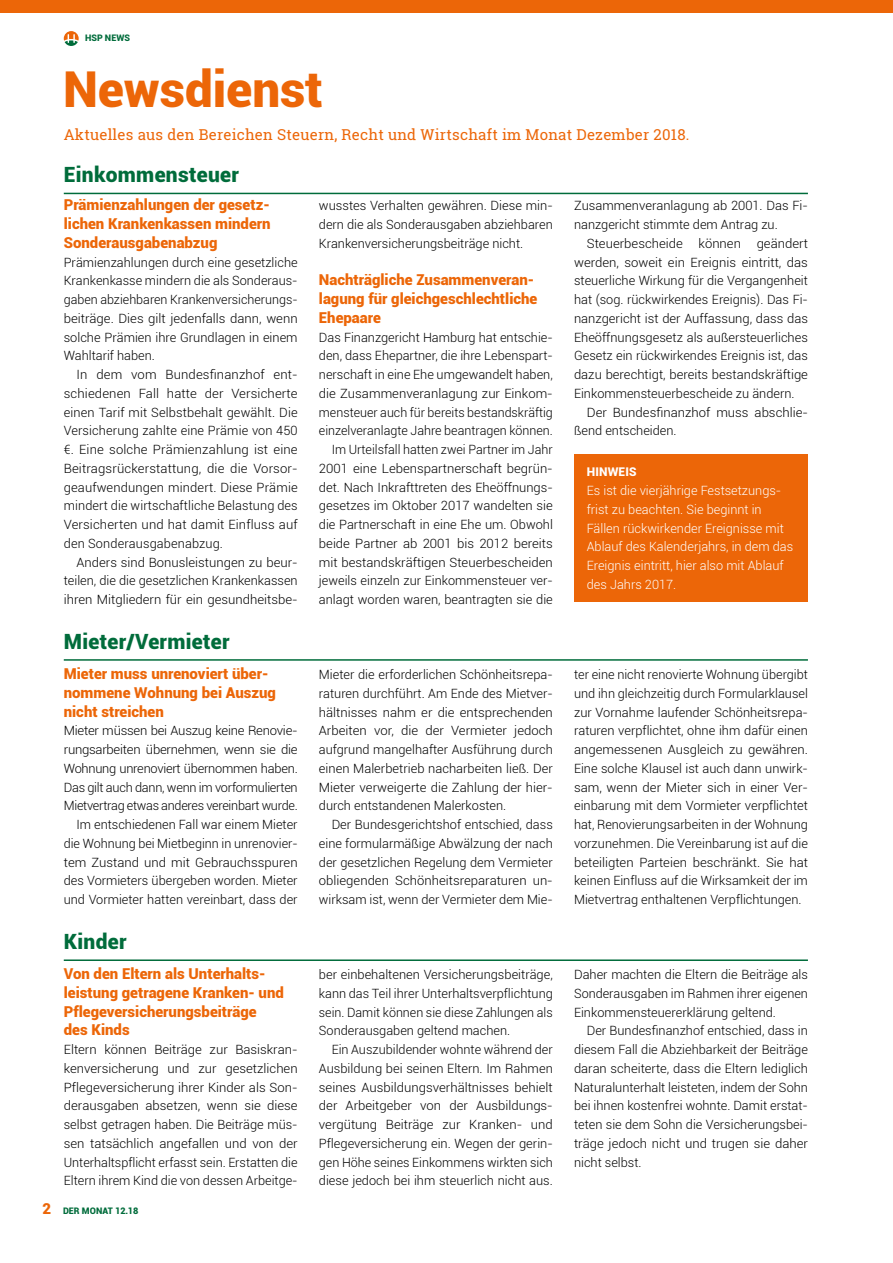
<style>
.page{position:relative;width:893px;height:1263px;background:#fff}
.page>*{position:absolute;margin:0;border:0;box-sizing:border-box;transform-origin:0 0}
.t1{font:900 49.5px "Roboto";color:#ec6608}
.t2{font:900 21px "Roboto";letter-spacing:.015em;color:#006c3b}
.t3{font:900 15px/18.8px "Roboto";color:#ec6608}
.t4{font:15px "Roboto Slab";letter-spacing:.015em;color:#ec6608}
.t5{font:300 12.75px/18.8px "Roboto";color:#000;text-align:justify}
.t6{font:300 12.75px/18.8px "Roboto";letter-spacing:-.02em;color:#000;text-align:right}
.t7{font:300 12.75px/18.8px "Roboto";color:#fff}
.t8{font:900 12px "Roboto";letter-spacing:.01em;color:#fff}
.t9{font:900 9px "Roboto";color:#006c3b}
</style>
<div class="page">
<div style="left:0;top:0;width:893px;height:13px;background:#ec6608"></div>
<svg style="left:64px;top:31px;width:15px;height:15px"></svg>
<hr style="left:64px;top:659px;width:744px;height:2px;background:#006c3b">
<hr style="left:64px;top:193px;width:744px;height:1px;background:#006c3b">
<div style="left:574px;top:455px;width:234px;height:147px;background:#ec6608"></div>
<hr style="left:64px;top:959px;width:744px;height:2px;background:#006c3b">
<p class="t3" style="left:42px;top:1199px;width:10px">2</p>
<p class="t9" style="left:85px;top:31px;width:46px">HSP NEWS</p>
<h1 class="t1" style="left:63px;top:55px;width:261px">Newsdienst</h1>
<p class="t4" style="left:64px;top:124px;width:627px">Aktuelles aus den Bereichen Steuern, Recht und Wirtschaft im Monat Dezember 2018.</p>
<h2 class="t2" style="left:64px;top:160px;width:177px">Einkommensteuer</h2>
<p class="t3" style="left:64px;top:195px;width:208px;text-align:justify">Prämienzahlungen der gesetz&shy;lichen Krankenkassen mindern Sonderausgabenabzug</p>
<p class="t5" style="left:64px;top:252px;width:235px">Prämienzahlungen durch eine gesetzliche Krankenkasse mindern die als Sonderaus&shy;gaben abziehbaren Krankenversicherungs&shy;beiträge. Dies gilt jedenfalls dann, wenn solche Prämien ihre Grundlagen in einem Wahltarif haben.</p>
<p class="t5" style="left:64px;top:365px;width:235px;text-indent:13px">In dem vom Bundesfinanzhof ent&shy;schiedenen Fall hatte der Versicherte einen Tarif mit Selbstbehalt gewählt. Die Versicherung zahlte eine Prämie von 450 €. Eine solche Prämienzahlung ist eine Beitragsrückerstattung, die die Vorsor&shy;geaufwendungen mindert. Diese Prämie mindert die wirtschaftliche Belastung des Versicherten und hat damit Einfluss auf den Sonderausgabenabzug.</p>
<p class="t5" style="left:64px;top:552px;width:235px;text-indent:13px">Anders sind Bonusleistungen zu beur&shy;teilen, die die gesetzlichen Krankenkassen ihren Mitgliedern für ein gesundheitsbe-</p>
<h2 class="t2" style="left:64px;top:626px;width:167px">Mieter/Vermieter</h2>
<p class="t3" style="left:64px;top:664px;width:214px">Mieter muss unrenoviert über&shy;nommene Wohnung bei Auszug nicht streichen</p>
<p class="t6" style="left:64px;top:721px;width:235px">Mieter müssen bei Auszug keine Renovie&shy;rungsarbeiten übernehmen, wenn sie die Wohnung unrenoviert übernommen haben.<br>Das gilt auch dann, wenn im vorformulierten Mietvertrag etwas anderes vereinbart wurde.<br>Im entschiedenen Fall war einem Mieter die Wohnung bei Mietbeginn in unrenovier&shy;tem Zustand und mit Gebrauchsspuren des Vormieters übergeben worden. Mieter und Vormieter hatten vereinbart, dass der</p>
<h2 class="t2" style="left:64px;top:926px;width:64px">Kinder</h2>
<p class="t3" style="left:64px;top:964px;width:222px">Von den Eltern als Unterhalts&shy;leistung getragene Kranken- und<br>Pflegeversicherungsbeiträge des Kinds</p>
<p class="t5" style="left:64px;top:1040px;width:235px">Eltern können Beiträge zur Basiskran&shy;kenversicherung und zur gesetzlichen Pflegeversicherung ihrer Kinder als Son&shy;derausgaben absetzen, wenn sie diese selbst getragen haben. Die Beiträge müs&shy;sen tatsächlich angefallen und von der Unterhaltspflicht erfasst sein. Erstatten die Eltern ihrem Kind die von dessen Arbeitge-</p>
<p class="t9" style="left:63px;top:1204px;width:77px">DER MONAT 12.18</p>
<p class="t5" style="left:319px;top:196px;width:235px">wusstes Verhalten gewähren. Diese min&shy;dern die als Sonderausgaben abziehbaren Krankenversicherungsbeiträge nicht.</p>
<p class="t3" style="left:319px;top:270px;width:220px">Nachträgliche Zusammenveran&shy;lagung für gleichgeschlechtliche<br>Ehepaare</p>
<p class="t5" style="left:319px;top:327px;width:235px;text-align:right">Das Finanzgericht Hamburg hat entschie&shy;den, dass Ehepartner, die ihre Lebenspart&shy;nerschaft in eine Ehe umgewandelt haben, die Zusammenveranlagung zur Einkom&shy;mensteuer auch für bereits bestandskräftig einzelveranlagte Jahre beantragen können.<br>Im Urteilsfall hatten zwei Partner im Jahr 2001 eine Lebenspartnerschaft begrün&shy;det. Nach Inkrafttreten des Eheöffnungs&shy;gesetzes im Oktober 2017 wandelten sie die Partnerschaft in eine Ehe um. Obwohl beide Partner ab 2001 bis 2012 bereits mit bestandskräftigen Steuerbescheiden jeweils einzeln zur Einkommensteuer ver&shy;anlagt worden waren, beantragten sie die</p>
<p class="t5" style="left:319px;top:665px;width:235px">Mieter die erforderlichen Schönheitsrepa&shy;raturen durchführt. Am Ende des Mietver&shy;hältnisses nahm er die entsprechenden Arbeiten vor, die der Vermieter jedoch aufgrund mangelhafter Ausführung durch einen Malerbetrieb nacharbeiten ließ. Der Mieter verweigerte die Zahlung der hier&shy;durch entstandenen Malerkosten.</p>
<p class="t5" style="left:319px;top:815px;width:235px;text-indent:13px">Der Bundesgerichtshof entschied, dass eine formularmäßige Abwälzung der nach der gesetzlichen Regelung dem Vermieter obliegenden Schönheitsreparaturen un&shy;wirksam ist, wenn der Vermieter dem Mie-</p>
<p class="t5" style="left:319px;top:965px;width:235px">ber einbehaltenen Versicherungsbeiträge, kann das Teil ihrer Unterhaltsverpflichtung sein. Damit können sie diese Zahlungen als Sonderausgaben geltend machen.</p>
<p class="t5" style="left:319px;top:1040px;width:235px;text-indent:13px">Ein Auszubildender wohnte während der Ausbildung bei seinen Eltern. Im Rahmen seines Ausbildungsverhältnisses behielt der Arbeitgeber von der Ausbildungs&shy;vergütung Beiträge zur Kranken- und Pflegeversicherung ein. Wegen der gerin&shy;gen Höhe seines Einkommens wirkten sich diese jedoch bei ihm steuerlich nicht aus.</p>
<p class="t5" style="left:574px;top:196px;width:235px">Zusammenveranlagung ab 2001. Das Fi&shy;nanzgericht stimmte dem Antrag zu.</p>
<p class="t5" style="left:574px;top:233px;width:235px;text-indent:13px">Steuerbescheide können geändert werden, soweit ein Ereignis eintritt, das steuerliche Wirkung für die Vergangenheit hat (sog. rückwirkendes Ereignis). Das Fi&shy;nanzgericht ist der Auffassung, dass das Eheöffnungsgesetz als außersteuerliches Gesetz ein rückwirkendes Ereignis ist, das dazu berechtigt, bereits bestandskräftige Einkommensteuerbescheide zu ändern.</p>
<p class="t5" style="left:574px;top:402px;width:235px;text-indent:13px">Der Bundesfi nanzhof muss abschlie&shy;ßend entscheiden.</p>
<p class="t8" style="left:587px;top:464px;width:51px">HINWEIS</p>
<p class="t7" style="left:587px;top:481px;width:208px">Es ist die vierjährige Festsetzungs&shy;frist zu beachten. Sie beginnt in Fällen rückwirkender Ereignisse mit Ablauf des Kalenderjahrs, in dem das Ereignis eintritt, hier also mit Ablauf des Jahrs 2017.</p>
<p class="t5" style="left:574px;top:665px;width:235px">ter eine nicht renovierte Wohnung übergibt und ihn gleichzeitig durch Formularklausel zur Vornahme laufender Schönheitsrepa&shy;raturen verpflichtet, ohne ihm dafür einen angemessenen Ausgleich zu gewähren.<br>Eine solche Klausel ist auch dann unwirk&shy;sam, wenn der Mieter sich in einer Ver&shy;einbarung mit dem Vormieter verpflichtet hat, Renovierungsarbeiten in der Wohnung vorzunehmen. Die Vereinbarung ist auf die beteiligten Parteien beschränkt. Sie hat keinen Einfluss auf die Wirksamkeit der im Mietvertrag enthaltenen Verpflichtungen.</p>
<p class="t5" style="left:574px;top:965px;width:235px">Daher machten die Eltern die Beiträge als Sonderausgaben im Rahmen ihrer eigenen Einkommensteuererklärung geltend.</p>
<p class="t5" style="left:574px;top:1021px;width:235px;text-indent:13px">Der Bundesfi nanzhof entschied, dass in diesem Fall die Abziehbarkeit der Beiträge daran scheiterte, dass die Eltern lediglich Naturalunterhalt leisteten, indem der Sohn bei ihnen kostenfrei wohnte. Damit erstat&shy;teten sie dem Sohn die Versicherungsbei&shy;träge jedoch nicht und trugen sie daher nicht selbst.</p>
</div>
